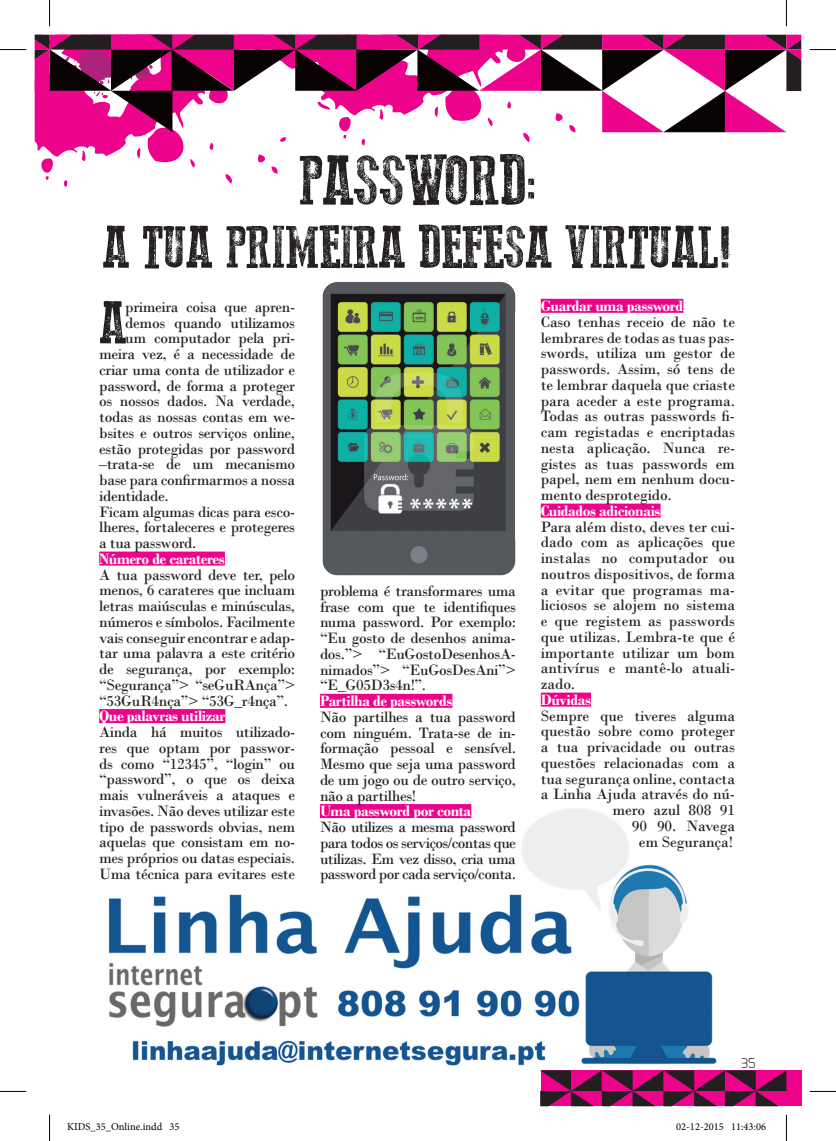
<style>
.page{position:relative;width:836px;height:1141px;background:#fff}
.page>*{position:absolute;margin:0;border:0;box-sizing:border-box;transform-origin:0 0}
.t1{font:70px "Go 2 Old Western";letter-spacing:-.02em;color:#231f20}
.t2{font:59.85px "Go 2 Old Western";color:#231f20}
.t3{font:59.5px "Go 2 Old Western";letter-spacing:-.02em;color:#231f20}
.t4{font:15.75px/15.8px "Bodoni";letter-spacing:-.025em;color:#231f20;text-align:justify}
.t5{font:700 15.75px "Bodoni";letter-spacing:-.025em;color:#fff}
.t6{font:14px "Dekar";color:#231f20}
.t7{font:10.5px "Minion Pro";color:#000}
.s1{font-size:63px}
</style>
<div class="page">
<img style="left:108px;top:807px;width:609px;height:259px">
<svg style="left:35px;top:35px;width:766px;height:152px"></svg>
<div style="left:541px;top:1070px;width:260px;height:36px;background:#ed028c"></div>
<svg style="left:540px;top:1070px;width:246px;height:36px"></svg>
<svg style="left:298px;top:807px;width:21px;height:15px"></svg>
<div style="left:99px;top:552px;width:126px;height:14px;background:#ed028c"></div>
<div style="left:99px;top:709px;width:126px;height:14px;background:#ed028c"></div>
<div style="left:541px;top:299px;width:142px;height:14px;background:#ed028c"></div>
<div style="left:541px;top:504px;width:119px;height:14px;background:#ed028c"></div>
<div style="left:541px;top:693px;width:50px;height:14px;background:#ed028c"></div>
<div style="left:320px;top:694px;width:132px;height:14px;background:#ed028c"></div>
<div style="left:320px;top:804px;width:151px;height:14px;background:#ed028c"></div>
<img style="left:322px;top:281px;width:270px;height:295px">
<svg style="left:0;top:49px;width:26px;height:1px"></svg>
<svg style="left:810px;top:49px;width:26px;height:1px"></svg>
<svg style="left:0;top:1091px;width:26px;height:1px"></svg>
<svg style="left:810px;top:1091px;width:26px;height:1px"></svg>
<svg style="left:49px;top:0;width:1px;height:26px"></svg>
<svg style="left:49px;top:1115px;width:1px;height:26px"></svg>
<svg style="left:786px;top:0;width:1px;height:26px"></svg>
<svg style="left:786px;top:1115px;width:1px;height:26px"></svg>
<div style="left:676px;top:1123px;width:5px;height:8px;border:1px solid #fff;border-radius:50%"></div>
<svg style="left:677px;top:1123px;width:4px;height:8px"></svg>
<h1 class="t1" style="left:298px;top:141px;width:241px">PASSWORD<span class="s1">:</span></h1>
<h3 class="t3" style="left:102px;top:213px;width:633px">A TUA PRIMEIRA DEFESA VIRTUAL!</h3>
<h2 class="t2" style="left:99px;top:289px;width:27px">A</h2>
<p class="t4" style="left:125px;top:299px;width:171px">primeira coisa que apren-</p>
<p class="t4" style="left:125px;top:315px;width:171px">demos quando utilizamos</p>
<p class="t4" style="left:125px;top:330px;width:171px">um computador pela pri-</p>
<p class="t4" style="left:99px;top:346px;width:197px">meira vez, é a necessidade de</p>
<p class="t4" style="left:99px;top:362px;width:197px">criar uma conta de utilizador e</p>
<p class="t4" style="left:99px;top:378px;width:197px">password, de forma a proteger</p>
<p class="t4" style="left:99px;top:393px;width:197px">os nossos dados. Na verdade,</p>
<p class="t4" style="left:99px;top:409px;width:197px">todas as nossas contas em we-</p>
<p class="t4" style="left:99px;top:425px;width:197px">bsites e outros serviços online,</p>
<p class="t4" style="left:99px;top:441px;width:197px">estão protegidas por password</p>
<p class="t4" style="left:99px;top:456px;width:197px">–trata-se de um mecanismo</p>
<p class="t4" style="left:99px;top:472px;width:197px">base para confirmarmos a nossa</p>
<p class="t4" style="left:99px;top:488px;width:71px">identidade.</p>
<p class="t4" style="left:99px;top:504px;width:197px">Ficam algumas dicas para esco-</p>
<p class="t4" style="left:99px;top:519px;width:197px">lheres, fortaleceres e protegeres</p>
<p class="t4" style="left:99px;top:535px;width:99px">a tua password.</p>
<p class="t5" style="left:99px;top:549px;width:127px">Número de carateres</p>
<p class="t4" style="left:99px;top:567px;width:197px">A tua password deve ter, pelo menos, 6 carateres que incluam letras maiúsculas e minúsculas, números e símbolos. Facilmente vais conseguir encontrar e adap&shy;tar uma palavra a este critério de segurança, por exemplo: “Segurança”&gt; “seGuRAnça”&gt; “53GuR4nça”&gt; “53G_r4nça”.</p>
<p class="t5" style="left:99px;top:707px;width:128px">Que palavras utilizar</p>
<p class="t4" style="left:99px;top:724px;width:197px">Ainda há muitos utilizado&shy;res que optam por passwor&shy;ds como “12345”, “login” ou “password”, o que os deixa mais vulneráveis a ataques e invasões. Não deves utilizar este tipo de passwords obvias, nem aquelas que consistam em no&shy;mes próprios ou datas especiais.<br>Uma técnica para evitares este</p>
<p class="t4" style="left:320px;top:583px;width:197px">problema é transformares uma frase com que te identifiques numa password. Por exemplo: “Eu gosto de desenhos anima&shy;dos.”&gt; “EuGostoDesenhosA&shy;nimados”&gt; “EuGosDesAni”&gt; “E_G05D3s4n!”.</p>
<p class="t5" style="left:320px;top:692px;width:134px">Partilha de passwords</p>
<p class="t4" style="left:320px;top:709px;width:197px">Não partilhes a tua password com ninguém. Trata-se de in&shy;formação pessoal e sensível.<br>Mesmo que seja uma password de um jogo ou de outro serviço, não a partilhes!</p>
<p class="t5" style="left:320px;top:802px;width:153px">Uma password por conta</p>
<p class="t4" style="left:320px;top:819px;width:197px">Não utilizes a mesma password para todos os serviços/contas que utilizas. Em vez disso, cria uma password por cada serviço/conta.</p>
<p class="t5" style="left:541px;top:297px;width:144px">Guardar uma password</p>
<p class="t4" style="left:541px;top:314px;width:196px">Caso tenhas receio de não te lembrares de todas as tuas pas&shy;swords, utiliza um gestor de passwords. Assim, só tens de te lembrar daquela que criaste para aceder a este programa.<br>Todas as outras passwords fi&shy;cam registadas e encriptadas nesta aplicação. Nunca re&shy;gistes as tuas passwords em papel, nem em nenhum docu&shy;mento desprotegido.</p>
<p class="t5" style="left:541px;top:501px;width:121px">Cuidados adicionais</p>
<p class="t4" style="left:541px;top:519px;width:196px">Para além disto, deves ter cui&shy;dado com as aplicações que instalas no computador ou noutros dispositivos, de forma a evitar que programas ma&shy;liciosos se alojem no sistema e que registem as passwords que utilizas. Lembra-te que é importante utilizar um bom antivírus e mantê-lo atuali&shy;zado.</p>
<p class="t5" style="left:541px;top:690px;width:52px">Dúvidas</p>
<p class="t4" style="left:541px;top:708px;width:196px;text-align:right">Sempre que tiveres alguma questão sobre como proteger a tua privacidade ou outras questões relacionadas com a tua segurança online, contacta a Linha Ajuda através do nú&shy;mero azul 808 91<br>90 90. Navega<br>em Segurança!</p>
<p class="t6" style="left:741px;top:1056px;width:16px">35</p>
<p class="t7" style="left:67px;top:1120px;width:114px">KIDS_35_Online.indd 35</p>
<p class="t7" style="left:676px;top:1120px;width:91px">02-12-2015 11:43:06</p>
</div>
